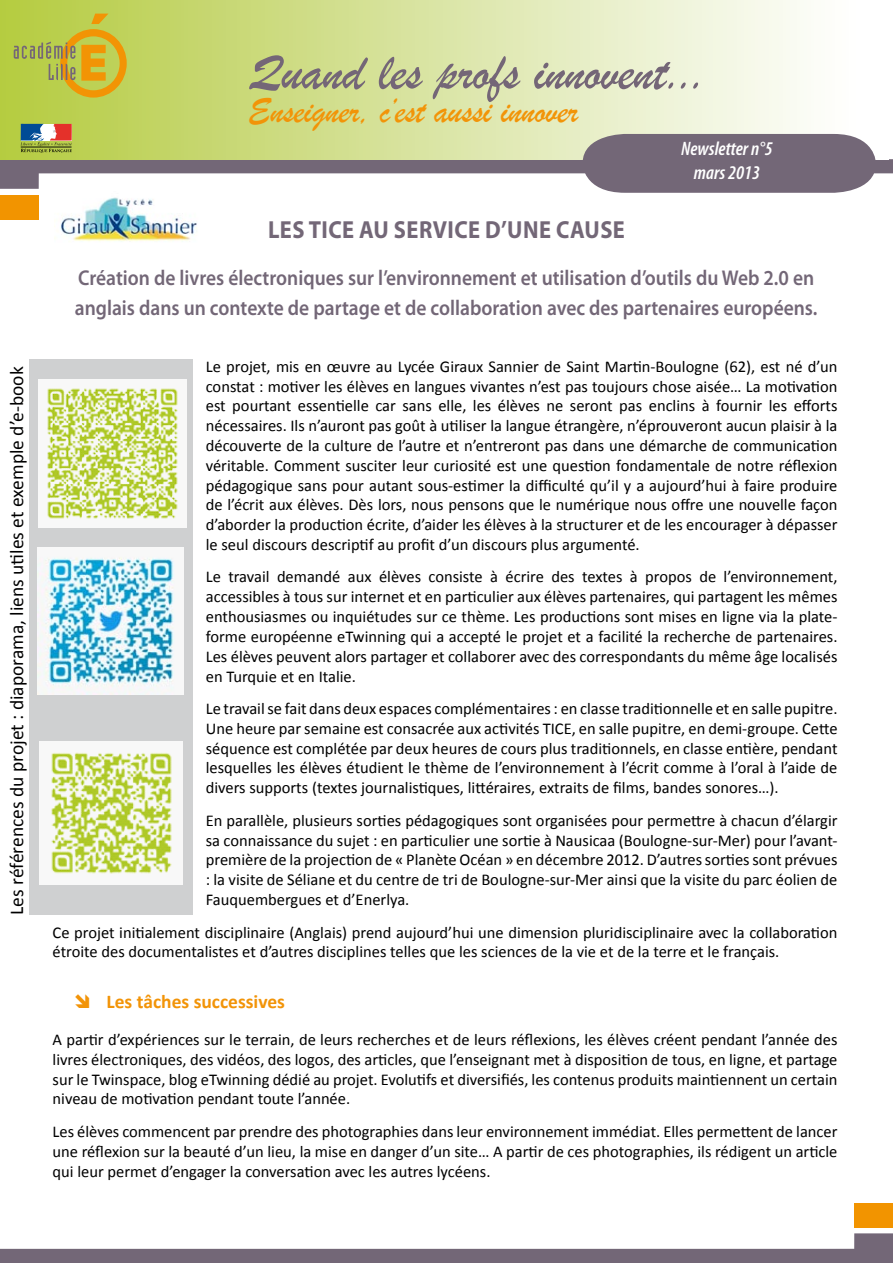
<style>
.page{position:relative;width:893px;height:1263px;background:#fff}
.page>*{position:absolute;margin:0;border:0;box-sizing:border-box;transform-origin:0 0}
.t1{font:54px "Brush Script";letter-spacing:-.01em;color:#746677}
.t2{font:36px "Brush Script";letter-spacing:-.01em;color:#f29408}
.t3{font:700 24.75px "Myriad Pro";letter-spacing:.02em;color:#736777;scale:.91 1}
.t4{font:600 21.45px/30px "Myriad Pro";color:#736777;scale:.91 1}
.t5{font:19.5px "Calibri";color:#000}
.t6{font:italic 600 condensed 19.5px/23.7px "Myriad Pro";color:#fff;text-align:center}
.t7{font:700 19.5px "Calibri";color:#f29408}
.t8{font:16.5px/19.8px "Calibri";color:#000;text-align:justify}
</style>
<div class="page">
<div style="left:30px;top:359px;width:163px;height:556px;background:#cfd0d1"></div>
<div style="left:0;top:195px;width:39px;height:24px;background:#f29400"></div>
<div style="left:0;top:0;width:889px;height:159px;background:linear-gradient(to right,#b4cb42,#fff)"></div>
<svg style="left:14px;top:14px;width:113px;height:84px;background:#c2bc40"></svg>
<svg style="left:0;top:124px;width:893px;height:69px"></svg>
<svg style="left:0;top:1233px;width:893px;height:30px"></svg>
<div style="left:854px;top:1203px;width:39px;height:24px;background:#f29400"></div>
<img style="left:54px;top:184px;width:146px;height:57px">
<img style="left:38px;top:379px;width:148px;height:148px">
<img style="left:37px;top:547px;width:147px;height:147px">
<img style="left:39px;top:741px;width:144px;height:143px">
<p class="t5" style="left:5px;top:915px;width:550px;rotate:-90deg">Les références du projet : diaporama, liens utiles et exemple d’e-book</p>
<h1 class="t1" style="left:248px;top:39px;width:462px">Quand les profs innovent...</h1>
<p class="t6" style="left:681px;top:136px;width:93px">Newsletter n°5 mars 2013</p>
<h2 class="t2" style="left:248px;top:89px;width:332px">Enseigner, c’est aussi innover</h2>
<h3 class="t3" style="left:268px;top:214px;width:394px">LES TICE AU SERVICE D’UNE CAUSE</h3>
<h3 class="t4" style="left:75px;top:262px;width:818px">Création de livres électroniques sur l’environnement et utilisation d’outils du Web 2.0 en anglais dans un contexte de partage et de collaboration avec des partenaires européens.</h3>
<p class="t8" style="left:206px;top:356px;width:633px">Le projet, mis en œuvre au Lycée Giraux Sannier de Saint Martin-Boulogne (62), est né d’un constat : motiver les élèves en langues vivantes n’est pas toujours chose aisée… La motivation est pourtant essentielle car sans elle, les élèves ne seront pas enclins à fournir les efforts nécessaires. Ils n’auront pas goût à utiliser la langue étrangère, n’éprouveront aucun plaisir à la découverte de la culture de l’autre et n’entreront pas dans une démarche de communication véritable. Comment susciter leur curiosité est une question fondamentale de notre réflexion pédagogique sans pour autant sous-estimer la difficulté qu’il y a aujourd’hui à faire produire de l’écrit aux élèves. Dès lors, nous pensons que le numérique nous offre une nouvelle façon d’aborder la production écrite, d’aider les élèves à la structurer et de les encourager à dépasser le seul discours descriptif au profit d’un discours plus argumenté.</p>
<p class="t8" style="left:206px;top:566px;width:633px">Le travail demandé aux élèves consiste à écrire des textes à propos de l’environnement, accessibles à tous sur internet et en particulier aux élèves partenaires, qui partagent les mêmes enthousiasmes ou inquiétudes sur ce thème. Les productions sont mises en ligne via la plate&shy;forme européenne eTwinning qui a accepté le projet et a facilité la recherche de partenaires.<br>Les élèves peuvent alors partager et collaborer avec des correspondants du même âge localisés en Turquie et en Italie.</p>
<p class="t8" style="left:206px;top:698px;width:633px">Le travail se fait dans deux espaces complémentaires : en classe traditionnelle et en salle pupitre.<br>Une heure par semaine est consacrée aux activités TICE, en salle pupitre, en demi-groupe. Cette séquence est complétée par deux heures de cours plus traditionnels, en classe entière, pendant lesquelles les élèves étudient le thème de l’environnement à l’écrit comme à l’oral à l’aide de divers supports (textes journalistiques, littéraires, extraits de films, bandes sonores…).</p>
<p class="t8" style="left:206px;top:810px;width:633px">En parallèle, plusieurs sorties pédagogiques sont organisées pour permettre à chacun d’élargir sa connaissance du sujet : en particulier une sortie à Nausicaa (Boulogne-sur-Mer) pour l’avant&shy;première de la projection de « Planète Océan » en décembre 2012. D’autres sorties sont prévues : la visite de Séliane et du centre de tri de Boulogne-sur-Mer ainsi que la visite du parc éolien de Fauquembergues et d’Enerlya.</p>
<p class="t8" style="left:53px;top:921px;width:786px">Ce projet initialement disciplinaire (Anglais) prend aujourd’hui une dimension pluridisciplinaire avec la collaboration étroite des documentalistes et d’autres disciplines telles que les sciences de la vie et de la terre et le français.</p>
<p class="t7" style="left:107px;top:989px;width:180px">Les tâches successives</p>
<p class="t8" style="left:53px;top:1029px;width:786px">A partir d’expériences sur le terrain, de leurs recherches et de leurs réflexions, les élèves créent pendant l’année des livres électroniques, des vidéos, des logos, des articles, que l’enseignant met à disposition de tous, en ligne, et partage sur le Twinspace, blog eTwinning dédié au projet. Evolutifs et diversifiés, les contenus produits maintiennent un certain niveau de motivation pendant toute l’année.</p>
<p class="t8" style="left:53px;top:1121px;width:786px">Les élèves commencent par prendre des photographies dans leur environnement immédiat. Elles permettent de lancer une réflexion sur la beauté d’un lieu, la mise en danger d’un site… A partir de ces photographies, ils rédigent un article qui leur permet d’engager la conversation avec les autres lycéens.</p>
</div>
